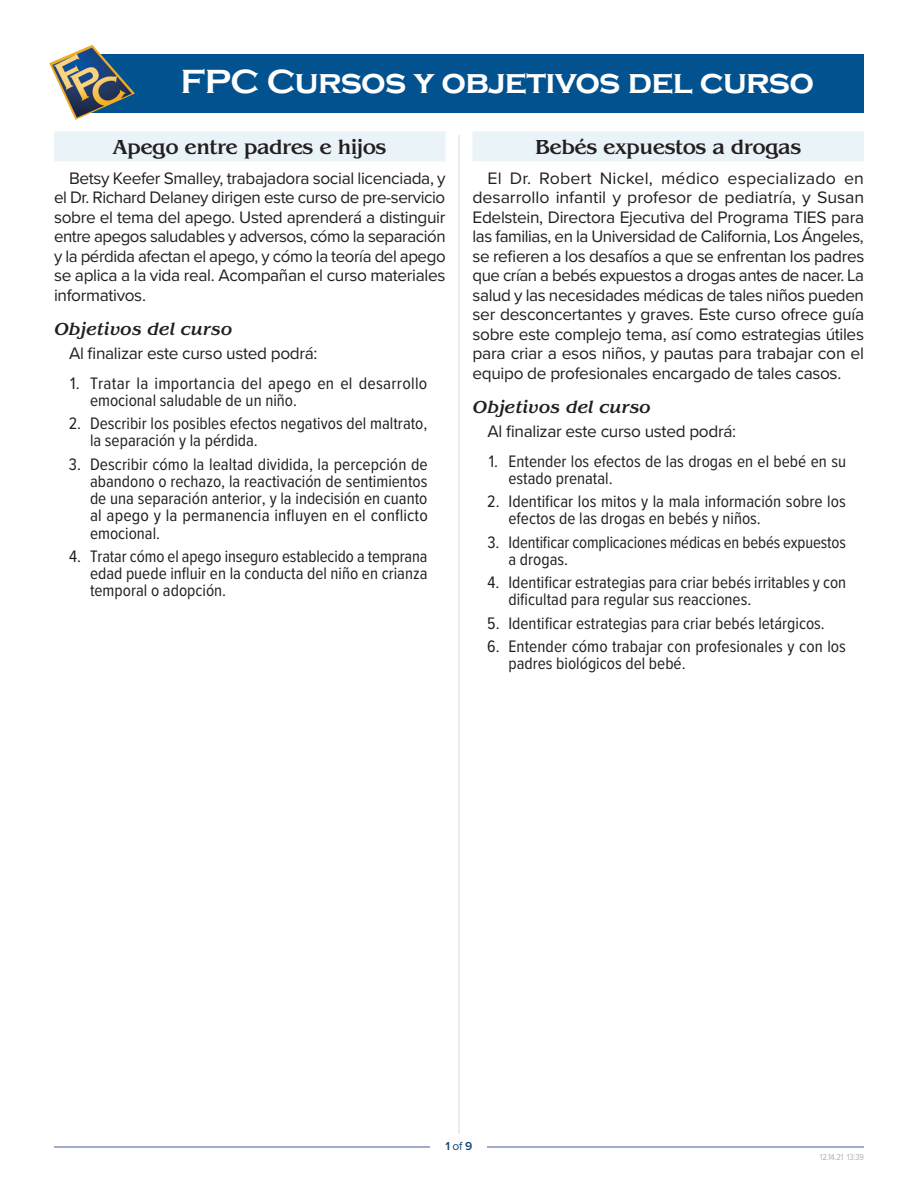
<style>
.page{position:relative;width:918px;height:1188px;background:#fff}
.page>*{position:absolute;margin:0;border:0;box-sizing:border-box;transform-origin:0 0}
.t1{font:700 34.5px "Copperplate Gothic";letter-spacing:-.02em;color:#fff}
.Header-CourseBK{font:500 21px "Benguiat Pro ITC";letter-spacing:-.025em;color:#231f20}
.Header-CourseObj{font:italic 500 18px "Benguiat Pro ITC";letter-spacing:-.01em;color:#231f20}
.t2{font:17.25px/19.5px "Proxima Nova";letter-spacing:-.02em;color:#231f20;text-align:justify}
.t3{font:17.25px/17.2px "Proxima Nova Cond";color:#231f20}
.t4{font:600 12px "Proxima Nova";color:#124470}
.t5{font:9px "Proxima Nova Cond";letter-spacing:-.02em;color:#b2b3b7}
.s1{font-weight:400}
</style>
<div class="page">
<hr style="left:458px;top:54px;width:2px;height:1080px;background:#e6e7e9">
<hr style="left:54px;top:1146px;width:810px;height:2px;background:#8391ba">
<div style="left:431px;top:1141px;width:56px;height:17px;background:#fff"></div>
<div style="left:436px;top:109px;width:49px;height:26px;background:#fff"></div>
<div style="left:54px;top:131px;width:392px;height:30px;background:#eaf3f8"></div>
<div style="left:472px;top:131px;width:392px;height:30px;background:#eaf3f8"></div>
<div style="left:86px;top:54px;width:778px;height:58px;background:#01528e"></div>
<img style="left:49px;top:45px;width:86px;height:75px">
<p class="t1" style="left:180px;top:63px;width:635px">FPC Cursos y objetivos del curso</p>
<p class="Header-CourseBK" style="left:113px;top:135px;width:275px">Apego entre padres e hijos</p>
<p class="t2" style="left:54px;top:168px;width:393px;text-indent:15px">Betsy Keefer Smalley, trabajadora social licenciada, y el Dr. Richard Delaney dirigen este curso de pre-servicio sobre el tema del apego. Usted aprenderá a distinguir entre apegos saludables y adversos, cómo la separación y la pérdida afectan el apego, y cómo la teoría del apego se aplica a la vida real. Acompañan el curso materiales informativos.</p>
<p class="Header-CourseObj" style="left:54px;top:319px;width:180px">Objetivos del curso</p>
<p class="t2" style="left:69px;top:343px;width:250px">Al finalizar este curso usted podrá:</p>
<p class="t3" style="left:90px;top:374px;width:339px;text-indent:-20px">1. Tratar la importancia del apego en el desarrollo emocional saludable de un niño.</p>
<p class="t3" style="left:90px;top:414px;width:339px;text-indent:-21px">2. Describir los posibles efectos negativos del maltrato, la separación y la pérdida.</p>
<p class="t3" style="left:90px;top:455px;width:339px;text-align:justify;text-indent:-21px">3. Describir cómo la lealtad dividida, la percepción de abandono o rechazo, la reactivación de sentimientos de una separación anterior, y la indecisión en cuanto al apego y la permanencia influyen en el conflicto emocional.</p>
<p class="t3" style="left:90px;top:547px;width:339px;text-align:justify;text-indent:-21px">4. Tratar cómo el apego inseguro establecido a temprana edad puede influir en la conducta del niño en crianza temporal o adopción.</p>
<p class="Header-CourseBK" style="left:535px;top:135px;width:268px">Bebés expuestos a drogas</p>
<p class="t2" style="left:472px;top:168px;width:393px;text-indent:15px">El Dr. Robert Nickel, médico especializado en desarrollo infantil y profesor de pediatría, y Susan Edelstein, Directora Ejecutiva del Programa TIES para las familias, en la Universidad de California, Los Ángeles, se refieren a los desafíos a que se enfrentan los padres que crían a bebés expuestos a drogas antes de nacer. La salud y las necesidades médicas de tales niños pueden ser desconcertantes y graves. Este curso ofrece guía sobre este complejo tema, así como estrategias útiles para criar a esos niños, y pautas para trabajar con el equipo de profesionales encargado de tales casos.</p>
<p class="Header-CourseObj" style="left:472px;top:397px;width:180px">Objetivos del curso</p>
<p class="t2" style="left:488px;top:421px;width:250px">Al finalizar este curso usted podrá:</p>
<p class="t3" style="left:508px;top:452px;width:339px;text-indent:-20px">1. Entender los efectos de las drogas en el bebé en su estado prenatal.</p>
<p class="t3" style="left:508px;top:492px;width:339px;text-indent:-21px">2. Identificar los mitos y la mala información sobre los efectos de las drogas en bebés y niños.</p>
<p class="t3" style="left:508px;top:533px;width:339px;text-indent:-21px">3. Identificar complicaciones médicas en bebés expuestos a drogas.</p>
<p class="t3" style="left:508px;top:573px;width:339px;text-indent:-21px">4. Identificar estrategias para criar bebés irritables y con dificultad para regular sus reacciones.</p>
<p class="t3" style="left:487px;top:614px;width:339px">5. Identificar estrategias para criar bebés letárgicos.</p>
<p class="t3" style="left:508px;top:637px;width:339px;text-indent:-21px">6. Entender cómo trabajar con profesionales y con los padres biológicos del bebé.</p>
<p class="t4" style="left:445px;top:1138px;width:29px">1 <span class="s1">of</span> 9</p>
<p class="t5" style="left:820px;top:1150px;width:46px">12.14.21 13:39</p>
</div>
